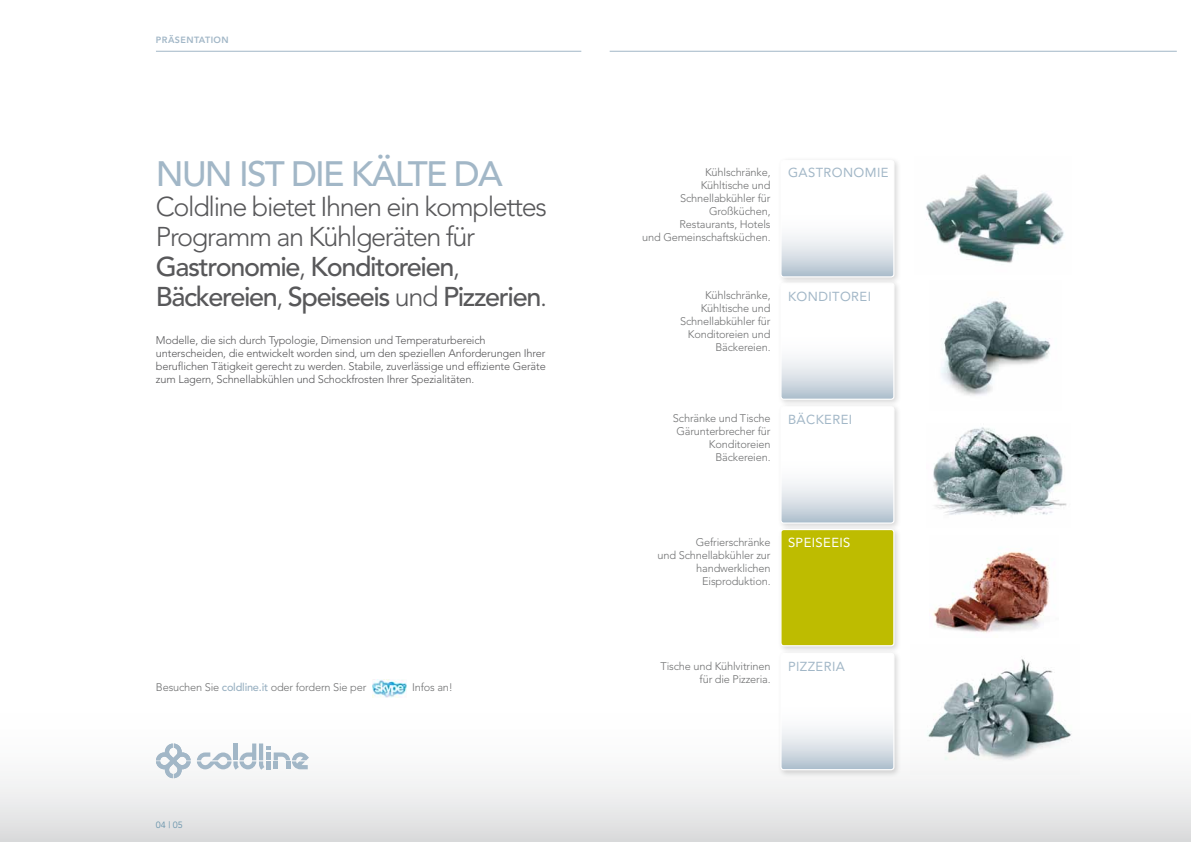
<style>
.page{position:relative;width:1191px;height:842px;background:#fff}
.page>*{position:absolute;margin:0;border:0;box-sizing:border-box;transform-origin:0 0}
.t1{font:500 35px "Avenir";letter-spacing:-.05em;color:#a2b7c7}
.t2{font:300 27px/30px "Avenir";letter-spacing:-.05em;color:#58585a}
.t3{font:13px "Avenir";letter-spacing:.03em;color:#a2b7c7}
.t4{font:13px "Avenir";letter-spacing:.03em;color:#fff}
.t5{font:300 11px/13px "Avenir";letter-spacing:-.015em;color:#707172;text-align:right}
.t6{font:300 11px/13px "Avenir";letter-spacing:-.015em;color:#58585a}
.t7{font:800 9px "Avenir";letter-spacing:.05em;color:#a2b7c7}
.t8{font:9px "Avenir";color:#6592aa}
.s1{font-weight:500}
.s2{font-weight:500;color:#99b1c2}
</style>
<div class="page">
<div style="left:0;top:653px;width:1191px;height:189px;background:linear-gradient(to bottom,#fff,#e4e5e6)"></div>
<hr style="left:156px;top:51px;width:425px;height:1px;background:#a2b7c7">
<hr style="left:609px;top:51px;width:567px;height:1px;background:#a2b7c7">
<div style="left:777px;top:649px;width:124px;height:129px;background:#000;opacity:.16"></div>
<svg style="left:782px;top:655px;width:112px;height:115px"></svg>
<div style="left:780px;top:653px;width:114px;height:117px;border:1px solid #fff;border-radius:3px"></div>
<div style="left:777px;top:279px;width:124px;height:128px;background:#000;opacity:.16"></div>
<svg style="left:782px;top:285px;width:110px;height:113px"></svg>
<div style="left:780px;top:282px;width:114px;height:118px;border:1px solid #fff;border-radius:3px"></div>
<div style="left:777px;top:403px;width:124px;height:128px;background:#000;opacity:.16"></div>
<svg style="left:782px;top:408px;width:110px;height:114px"></svg>
<div style="left:780px;top:406px;width:114px;height:118px;border:1px solid #fff;border-radius:3px"></div>
<div style="left:777px;top:157px;width:124px;height:128px;background:#000;opacity:.16"></div>
<svg style="left:782px;top:162px;width:112px;height:115px"></svg>
<div style="left:780px;top:160px;width:114px;height:117px;border:1px solid #fff;border-radius:3px"></div>
<div style="left:777px;top:525px;width:124px;height:129px;background:#000;opacity:.16"></div>
<div style="left:781px;top:529px;width:113px;height:117px;background:#bebc00;border-radius:3px"></div>
<div style="left:780px;top:529px;width:114px;height:117px;border:1px solid #fff;border-radius:3px"></div>
<img style="left:933px;top:427px;width:134px;height:89px">
<img style="left:932px;top:549px;width:118px;height:84px">
<img style="left:910px;top:653px;width:169px;height:121px">
<img style="left:926px;top:174px;width:138px;height:89px">
<img style="left:941px;top:301px;width:110px;height:95px">
<img style="left:372px;top:680px;width:34px;height:17px">
<svg style="left:156px;top:743px;width:35px;height:35px"></svg>
<svg style="left:197px;top:743px;width:112px;height:27px"></svg>
<p class="t7" style="left:156px;top:35px;width:74px">PRÄSENTATION</p>
<h1 class="t1" style="left:156px;top:154px;width:322px">N UN IST DIE KÄLTE DA</h1>
<h2 class="t2" style="left:156px;top:192px;width:392px">Coldline bietet Ihnen ein komplettes Programm an Kühlgeräten für <span class="s1">Gastronomie</span>, <span class="s1">Konditoreien</span>, <span class="s1">Bäckereien</span>, <span class="s1">Speiseeis</span> und <span class="s1">Pizzerien</span>.</h2>
<p class="t6" style="left:156px;top:334px;width:391px">Modelle, die sich durch Typologie, Dimension und Temperaturbereich unterscheiden, die entwickelt worden sind, um den speziellen Anforderungen Ihrer beruflichen Tätigkeit gerecht zu werden. Stabile, zuverlässige und effiziente Geräte zum Lagern, Schnellabkühlen und Schockfrosten Ihrer Spezialitäten.</p>
<p class="t5" style="left:156px;top:681px;width:212px">Besuchen Sie <span class="s2">coldline.it</span> oder fordern Sie per</p>
<p class="t5" style="left:412px;top:681px;width:42px">Infos an!</p>
<p class="t8" style="left:156px;top:819px;width:29px">04 | 05</p>
<p class="t5" style="left:642px;top:166px;width:130px">Kühlschränke,<br>Kühltische und<br>Schnellabkühler für<br>Großküchen,<br>Restaurants, Hotels<br>und Gemeinschaftsküchen.</p>
<p class="t3" style="left:788px;top:165px;width:102px">GASTRONOMIE</p>
<p class="t5" style="left:680px;top:289px;width:92px">Kühlschränke,<br>Kühltische und<br>Schnellabkühler für<br>Konditoreien und<br>Bäckereien.</p>
<p class="t3" style="left:788px;top:289px;width:85px">KONDITOREI</p>
<p class="t5" style="left:673px;top:412px;width:99px">Schränke und Tische<br>Gärunterbrecher für<br>Konditoreien<br>Bäckereien.</p>
<p class="t3" style="left:788px;top:411px;width:66px">BÄCKEREI</p>
<p class="t5" style="left:657px;top:535px;width:114px">Gefrierschränke<br>und Schnellabkühler zur handwerklichen<br>Eisproduktion.</p>
<p class="t4" style="left:788px;top:535px;width:64px">SPEISEEIS</p>
<p class="t5" style="left:660px;top:659px;width:112px">Tische und Kühlvitrinen für die Pizzeria.</p>
<p class="t3" style="left:788px;top:659px;width:58px">PIZZERIA</p>
</div>
